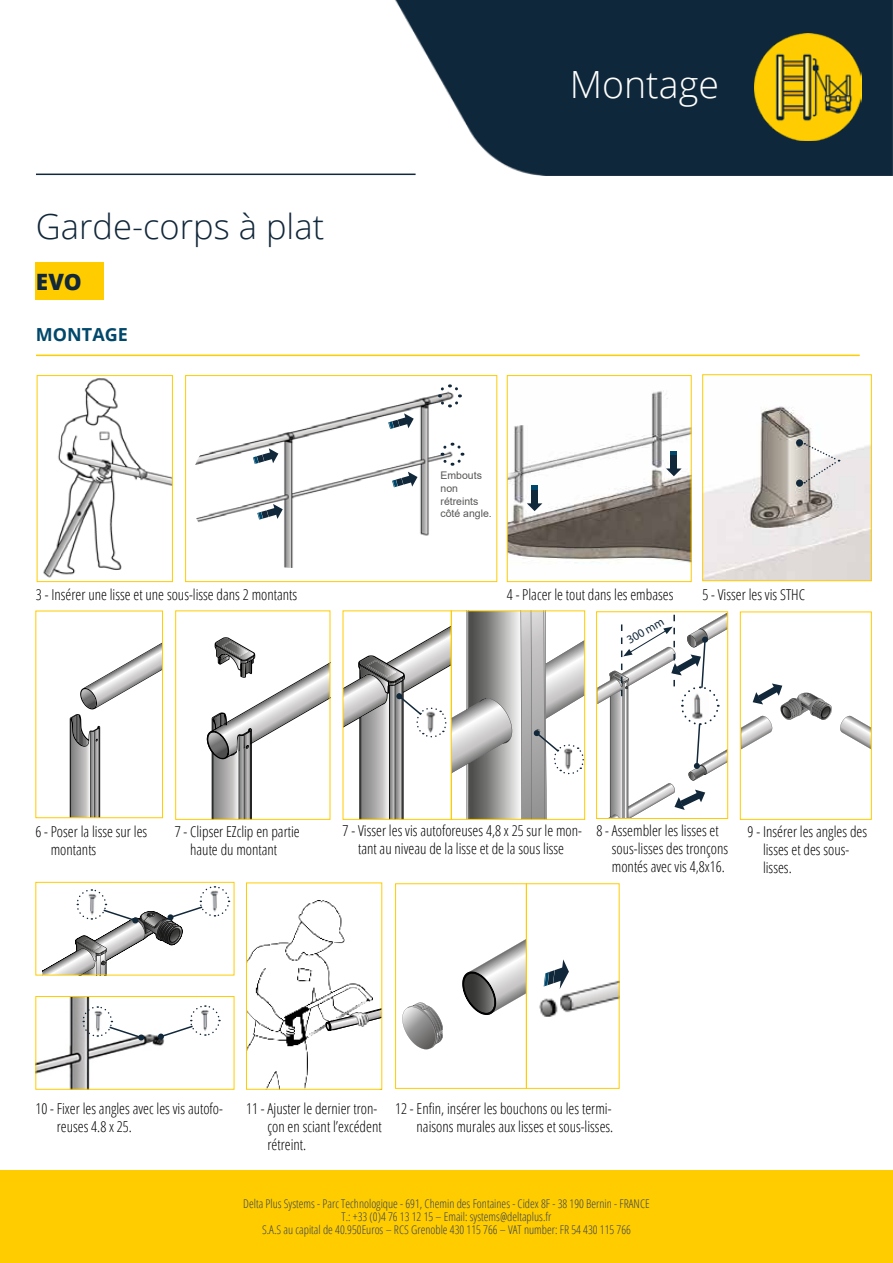
<style>
.page{position:relative;width:893px;height:1263px;background:#fff}
.page>*{position:absolute;margin:0;border:0;box-sizing:border-box;transform-origin:0 0}
.t1{font:300 37.5px "Open Sans";color:#fff}
.t2{font:300 34.5px "Open Sans";color:#11273a}
.t3{font:800 22.5px "Open Sans";color:#11273a}
.t4{font:700 18px "Open Sans";color:#00486b}
.t5{font:300 condensed 15px/18px "Open Sans";color:#000}
.t6{font:300 condensed 12px/13px "Open Sans";color:#354054;text-align:center}
.t7{font:12px "Myriad Pro";color:#11273a}
.t8{font:10.5px/12.6px "Arial";color:#575756}
</style>
<div class="page">
<img style="left:296px;top:0;width:597px;height:175px">
<div style="left:423px;top:0;width:393px;height:137px;background:#0f273a"></div>
<hr style="left:36px;top:174px;width:380px;height:1px;background:#11273a">
<div style="left:0;top:1170px;width:893px;height:93px;background:#fc0"></div>
<img style="left:755px;top:34px;width:106px;height:106px">
<img style="left:509px;top:391px;width:181px;height:172px">
<div style="left:507px;top:375px;width:185px;height:207px;border:1px solid #fc0"></div>
<div style="left:36px;top:262px;width:68px;height:38px;background:#fc0"></div>
<div style="left:185px;top:375px;width:312px;height:207px;border:1px solid #fc0"></div>
<img style="left:195px;top:382px;width:302px;height:196px">
<svg style="left:257px;top:504px;width:26px;height:16px"></svg>
<svg style="left:253px;top:448px;width:25px;height:16px"></svg>
<svg style="left:392px;top:472px;width:25px;height:15px"></svg>
<svg style="left:388px;top:413px;width:26px;height:16px"></svg>
<svg style="left:436px;top:383px;width:27px;height:26px"></svg>
<svg style="left:439px;top:441px;width:26px;height:26px"></svg>
<img style="left:43px;top:378px;width:128px;height:200px">
<div style="left:37px;top:375px;width:136px;height:207px;border:1px solid #fc0"></div>
<svg style="left:527px;top:503px;width:15px;height:8px"></svg>
<svg style="left:531px;top:486px;width:7px;height:9px"></svg>
<div style="left:531px;top:495px;width:7px;height:10px;background:#11273a"></div>
<svg style="left:666px;top:468px;width:16px;height:8px"></svg>
<svg style="left:670px;top:451px;width:7px;height:9px"></svg>
<div style="left:670px;top:461px;width:7px;height:9px;background:#11273a"></div>
<hr style="left:36px;top:355px;width:824px;height:1px;background:#fc0">
<img style="left:248px;top:900px;width:93px;height:188px">
<svg style="left:317px;top:916px;width:63px;height:116px"></svg>
<img style="left:352px;top:1012px;width:16px;height:14px">
<div style="left:246px;top:882px;width:136px;height:208px;border:1px solid #fc0"></div>
<svg style="left:462px;top:939px;width:63px;height:76px"></svg>
<svg style="left:402px;top:1003px;width:41px;height:46px"></svg>
<div style="left:395px;top:883px;width:132px;height:206px;border:1px solid #fc0"></div>
<img style="left:539px;top:980px;width:79px;height:37px">
<div style="left:526px;top:883px;width:94px;height:206px;border:1px solid #fc0"></div>
<svg style="left:544px;top:959px;width:25px;height:30px"></svg>
<svg style="left:840px;top:716px;width:30px;height:33px"></svg>
<div style="left:740px;top:611px;width:132px;height:209px;border:1px solid #fc0"></div>
<svg style="left:741px;top:683px;width:91px;height:67px"></svg>
<div style="left:35px;top:882px;width:199px;height:93px;border:1px solid #fc0"></div>
<img style="left:37px;top:998px;width:127px;height:90px">
<div style="left:35px;top:996px;width:199px;height:94px;border:1px solid #fc0"></div>
<svg style="left:82px;top:1005px;width:63px;height:36px"></svg>
<img style="left:92px;top:1004px;width:15px;height:35px">
<svg style="left:42px;top:889px;width:188px;height:86px"></svg>
<img style="left:205px;top:886px;width:15px;height:32px">
<svg style="left:158px;top:1004px;width:63px;height:36px"></svg>
<img style="left:195px;top:1004px;width:16px;height:34px">
<svg style="left:343px;top:611px;width:242px;height:208px"></svg>
<img style="left:419px;top:705px;width:29px;height:35px">
<img style="left:704px;top:406px;width:166px;height:173px">
<div style="left:702px;top:374px;width:170px;height:207px;border:1px solid #fc0"></div>
<div style="left:796px;top:439px;width:7px;height:7px;background:#11273a;border-radius:50%"></div>
<div style="left:796px;top:479px;width:7px;height:7px;background:#11273a;border-radius:50%"></div>
<svg style="left:804px;top:443px;width:35px;height:40px"></svg>
<svg style="left:207px;top:637px;width:121px;height:181px"></svg>
<div style="left:175px;top:610px;width:155px;height:210px;border:1px solid #fc0"></div>
<svg style="left:70px;top:643px;width:91px;height:173px"></svg>
<div style="left:35px;top:610px;width:128px;height:208px;border:1px solid #fc0"></div>
<svg style="left:597px;top:612px;width:131px;height:206px"></svg>
<h2 class="t2" style="left:36px;top:203px;width:290px">Garde-corps à plat</h2>
<h3 class="t3" style="left:36px;top:264px;width:47px">EVO</h3>
<p class="t4" style="left:36px;top:322px;width:93px">MONTAGE</p>
<h1 class="t1" style="left:570px;top:59px;width:151px">Montage</h1>
<p class="t8" style="left:441px;top:469px;width:53px">Embouts non rétreints côté angle.</p>
<p class="t5" style="left:36px;top:585px;width:263px">3 - Insérer une lisse et une sous-lisse dans 2 montants</p>
<p class="t5" style="left:507px;top:585px;width:168px">4 - Placer le tout dans les embases</p>
<p class="t7" style="left:624px;top:635px;width:42px;rotate:-31deg">300 mm</p>
<p class="t5" style="left:702px;top:585px;width:104px">5 - Visser les vis STHC</p>
<p class="t5" style="left:51px;top:822px;width:98px;text-indent:-15px">6 - Poser la lisse sur les montants</p>
<p class="t5" style="left:175px;top:822px;width:126px;text-align:center">7 - Clipser EZclip en partie haute du montant</p>
<p class="t5" style="left:343px;top:821px;width:241px;text-align:center">7 - Visser les vis autoforeuses 4,8 x 25 sur le mon&shy;tant au niveau de la lisse et de la sous lisse</p>
<p class="t5" style="left:612px;top:821px;width:118px;text-indent:-15px">8 - Assembler les lisses et sous-lisses des tronçons montés avec vis 4,8x16.</p>
<p class="t5" style="left:763px;top:822px;width:106px;text-indent:-15px">9 - Insérer les angles des lisses et des sous&shy;lisses.</p>
<p class="t5" style="left:57px;top:1099px;width:168px;text-indent:-21px">10 - Fixer les angles avec les vis autofo&shy;reuses 4.8 x 25.</p>
<p class="t5" style="left:268px;top:1099px;width:116px;text-indent:-21px">11 - Ajuster le dernier tron&shy;çon en sciant l’excédent rétreint.</p>
<p class="t5" style="left:395px;top:1099px;width:220px;text-align:right">12 - Enfin, insérer les bouchons ou les termi&shy;naisons murales aux lisses et sous-lisses.</p>
<p class="t6" style="left:243px;top:1197px;width:408px">Delta Plus Systems - Parc Technologique - 691, Chemin des Fontaines - Cidex 8F - 38 190 Bernin - FRANCE<br>T.: +33 (0)4 76 13 12 15 – Email: systems@deltaplus.fr<br>S.A.S au capital de 40.950Euros – RCS Grenoble 430 115 766 – VAT number: FR 54 430 115 766</p>
</div>
